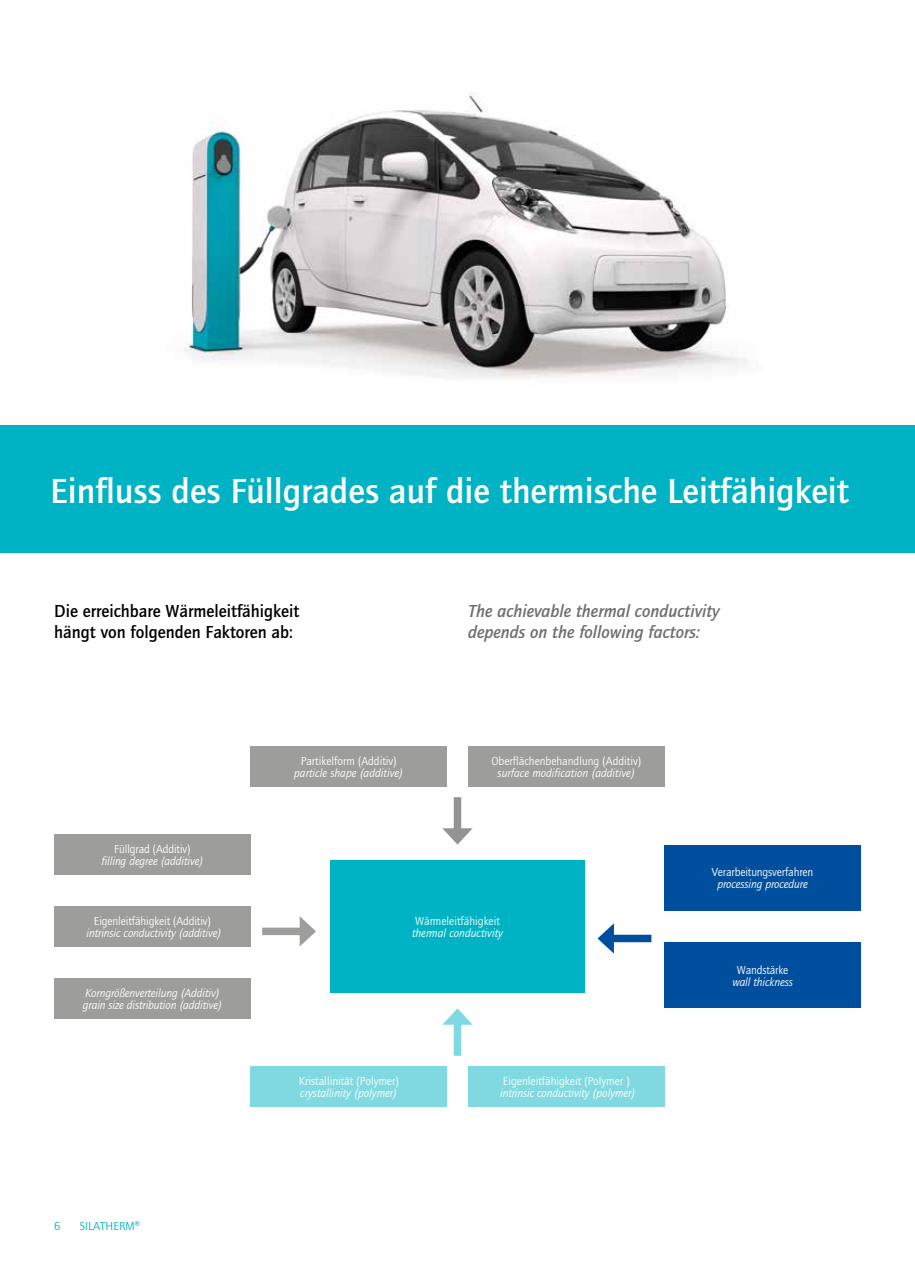
<style>
.page{position:relative;width:915px;height:1285px;background:#fff}
.page>*{position:absolute;margin:0;border:0;box-sizing:border-box;transform-origin:0 0}
.t1{font:500 36px "Quay Sans ITC Std";color:#fff}
.t2{font:italic 500 18px/21.3px "Quay Sans ITC Std";color:#706f6f}
.t3{font:500 18px/21.3px "Quay Sans ITC Std";color:#000}
.t4{font:italic 12px/12px "Quay Sans ITC Std";letter-spacing:-.01em;color:#fff}
.t5{font:12px "Quay Sans ITC Std";color:#fff}
.t6{font:12px "Quay Sans ITC Std";color:#00b3c4}
</style>
<div class="page">
<img style="left:184px;top:92px;width:563px;height:286px">
<div style="left:0;top:425px;width:914px;height:128px;background:#00b3c4"></div>
<div style="left:330px;top:859px;width:254px;height:133px;background:#00b3c4"></div>
<div style="left:468px;top:746px;width:196px;height:40px;background:#9d9d9c"></div>
<div style="left:250px;top:746px;width:196px;height:40px;background:#9d9d9c"></div>
<div style="left:664px;top:844px;width:196px;height:66px;background:#004f9f"></div>
<div style="left:664px;top:942px;width:196px;height:66px;background:#004f9f"></div>
<div style="left:54px;top:833px;width:196px;height:41px;background:#9d9d9c"></div>
<div style="left:54px;top:906px;width:196px;height:40px;background:#9d9d9c"></div>
<div style="left:54px;top:978px;width:196px;height:40px;background:#9d9d9c"></div>
<div style="left:453px;top:1018px;width:8px;height:37px;background:#80d9e1"></div>
<svg style="left:443px;top:1008px;width:29px;height:16px"></svg>
<div style="left:607px;top:934px;width:44px;height:8px;background:#004f9f"></div>
<svg style="left:597px;top:924px;width:16px;height:29px"></svg>
<div style="left:262px;top:927px;width:44px;height:7px;background:#9d9d9c"></div>
<svg style="left:299px;top:916px;width:17px;height:30px"></svg>
<div style="left:468px;top:1066px;width:196px;height:40px;background:#80d9e1"></div>
<div style="left:250px;top:1066px;width:196px;height:40px;background:#80d9e1"></div>
<div style="left:453px;top:797px;width:8px;height:37px;background:#939393"></div>
<svg style="left:442px;top:828px;width:30px;height:16px"></svg>
<h1 class="t1" style="left:50px;top:470px;width:800px">Einfluss des Füllgrades auf die thermische Leitfähigkeit</h1>
<h2 class="t3" style="left:54px;top:600px;width:246px">Die erreichbare Wärmeleitfähigkeit hängt von folgenden Faktoren ab:</h2>
<h2 class="t2" style="left:468px;top:600px;width:253px">The achievable thermal conductivity depends on the following factors:</h2>
<p class="t5" style="left:114px;top:842px;width:78px">Füllgrad (Additiv)</p>
<p class="t4" style="left:101px;top:854px;width:103px">filling degree (additive)</p>
<p class="t5" style="left:94px;top:914px;width:118px">Eigenleitfähigkeit (Additiv)</p>
<p class="t4" style="left:86px;top:927px;width:136px">intrinsic conductivity (additive)</p>
<p class="t4" style="left:83px;top:987px;width:140px">Korngrößenverteilung (Additiv) grain size distribution (additive)</p>
<p class="t6" style="left:54px;top:1219px;width:8px">6</p>
<p class="t6" style="left:80px;top:1219px;width:62px">SILATHERM®</p>
<p class="t5" style="left:301px;top:754px;width:97px">Partikelform (Additiv)</p>
<p class="t4" style="left:294px;top:767px;width:110px">particle shape (additive)</p>
<p class="t5" style="left:491px;top:754px;width:151px">Oberflächenbehandlung (Additiv)</p>
<p class="t4" style="left:497px;top:767px;width:139px">surface modification (additive)</p>
<p class="t5" style="left:415px;top:914px;width:86px">Wärmeleitfähigkeit</p>
<p class="t4" style="left:412px;top:927px;width:92px">thermal conductivity</p>
<p class="t5" style="left:299px;top:1074px;width:101px">Kristallinität (Polymer)</p>
<p class="t4" style="left:300px;top:1087px;width:98px">crystallinity (polymer)</p>
<p class="t5" style="left:502px;top:1074px;width:128px">Eigenleitfähigkeit (Polymer )</p>
<p class="t4" style="left:500px;top:1087px;width:137px">intrinsic conductivity (polymer)</p>
<p class="t5" style="left:711px;top:865px;width:103px">Verarbeitungsverfahren</p>
<p class="t4" style="left:717px;top:878px;width:92px">processing procedure</p>
<p class="t5" style="left:736px;top:963px;width:53px">Wandstärke</p>
<p class="t4" style="left:732px;top:976px;width:62px">wall thickness</p>
</div>
